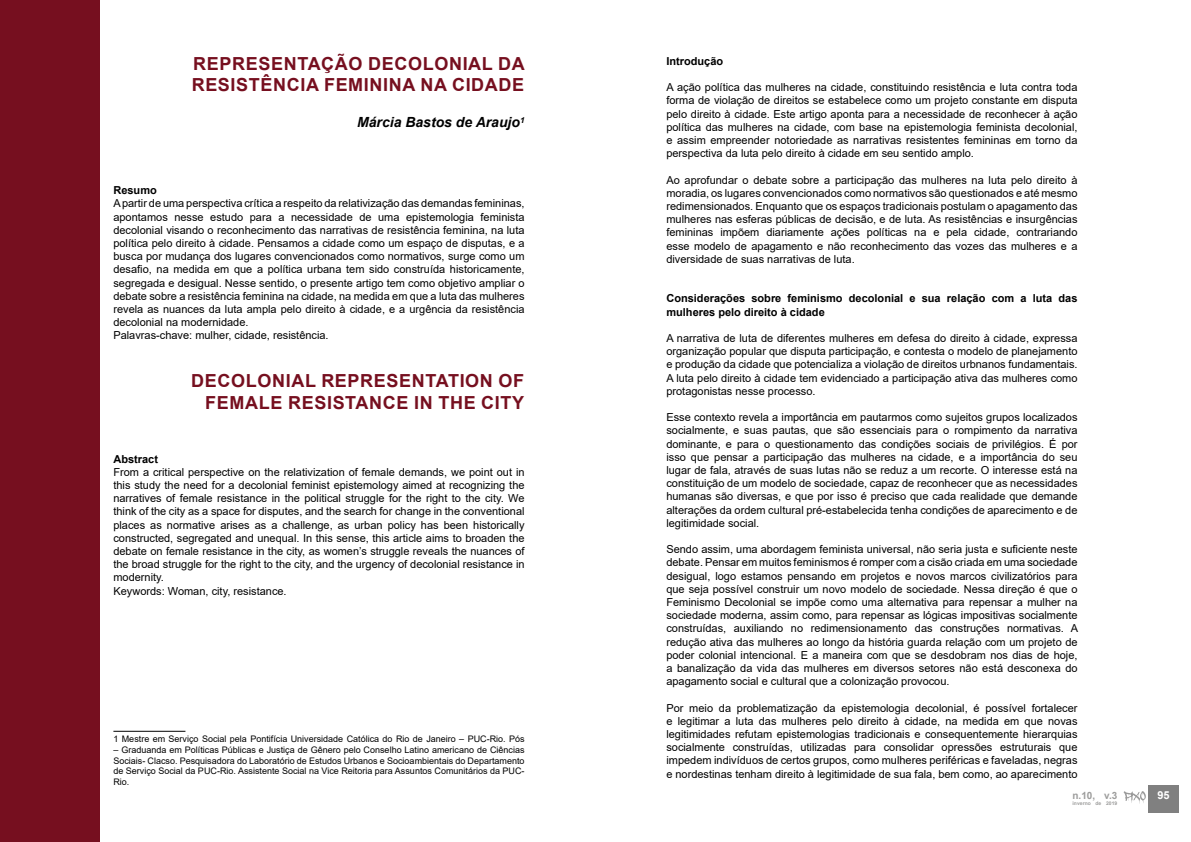
<style>
.page{position:relative;width:1191px;height:842px;background:#fff}
.page>*{position:absolute;margin:0;border:0;box-sizing:border-box;transform-origin:0 0}
.t1{font:700 18px/21.6px "Arial";letter-spacing:.035em;color:#760f1f}
.t2{font:italic 700 14px "Arial";color:#000}
.t3{font:11px/13.2px "Arial";color:#000;text-align:justify}
.t4{font:700 11px/13.2px "Arial";color:#000}
.t5{font:700 11px "Arial";color:#fff}
.t6{font:700 10px "Arial";color:#9d9d9c}
.t7{font:9px/10.8px "Arial";color:#000;text-align:justify}
.t8{font:700 5px "Arial";letter-spacing:.01em;color:#9d9d9c}
</style>
<div class="page">
<div style="left:1148px;top:785px;width:30px;height:28px;background:#808080"></div>
<svg style="left:1123px;top:791px;width:22px;height:13px"></svg>
<hr style="left:113px;top:731px;width:72px;height:1px;background:#000">
<div style="left:1px;top:1px;width:99px;height:841px;background:#760f1f"></div>
<h1 class="t1" style="left:192px;top:53px;width:335px">REPRESENTAÇÃO DECOLONIAL DA<br>RESISTÊNCIA FEMININA NA CIDADE</h1>
<p class="t2" style="left:357px;top:113px;width:169px">Márcia Bastos de Araujo<sup>1</sup></p>
<p class="t4" style="left:113px;top:184px;width:45px">Resumo</p>
<p class="t3" style="left:113px;top:197px;width:413px;text-align:left">A partir de uma perspectiva crítica a respeito da relativização das demandas femininas, apontamos nesse estudo para a necessidade de uma epistemologia feminista decolonial visando o reconhecimento das narrativas de resistência feminina, na luta política pelo direito à cidade. Pensamos a cidade como um espaço de disputas, e a busca por mudança dos lugares convencionados como normativos, surge como um desafio, na medida em que a política urbana tem sido construída historicamente, segregada e desigual. Nesse sentido, o presente artigo tem como objetivo ampliar o debate sobre a resistência feminina na cidade, na medida em que a luta das mulheres revela as nuances da luta ampla pelo direito à cidade, e a urgência da resistência decolonial na modernidade.<br>Palavras-chave: mulher, cidade, resistência.</p>
<h1 class="t1" style="left:191px;top:370px;width:334px;text-align:right">DECOLONIAL REPRESENTATION OF<br>FEMALE RESISTANCE IN THE CITY</h1>
<p class="t4" style="left:113px;top:452px;width:46px">Abstract</p>
<p class="t3" style="left:113px;top:465px;width:413px;text-align:left">From a critical perspective on the relativization of female demands, we point out in this study the need for a decolonial feminist epistemology aimed at recognizing the narratives of female resistance in the political struggle for the right to the city. We think of the city as a space for disputes, and the search for change in the conventional places as normative arises as a challenge, as urban policy has been historically constructed, segregated and unequal. In this sense, this article aims to broaden the debate on female resistance in the city, as women’s struggle reveals the nuances of the broad struggle for the right to the city, and the urgency of decolonial resistance in modernity.<br>Keywords: Woman, city, resistance.</p>
<p class="t7" style="left:113px;top:733px;width:413px">1 Mestre em Serviço Social pela Pontifícia Universidade Católica do Rio de Janeiro – PUC-Rio. Pós</p>
<p class="t7" style="left:113px;top:744px;width:413px">– Graduanda em Políticas Públicas e Justiça de Gênero pelo Conselho Latino americano de Ciências Sociais- Clacso. Pesquisadora do Laboratório de Estudos Urbanos e Socioambientais do Departamento de Serviço Social da PUC-Rio. Assistente Social na Vice Reitoria para Assuntos Comunitários da PUC-Rio.</p>
<p class="t4" style="left:666px;top:54px;width:58px">Introdução</p>
<p class="t3" style="left:666px;top:81px;width:413px">A ação política das mulheres na cidade, constituindo resistência e luta contra toda forma de violação de direitos se estabelece como um projeto constante em disputa pelo direito à cidade. Este artigo aponta para a necessidade de reconhecer à ação política das mulheres na cidade, com base na epistemologia feminista decolonial, e assim empreender notoriedade as narrativas resistentes femininas em torno da perspectiva da luta pelo direito à cidade em seu sentido amplo.</p>
<p class="t3" style="left:666px;top:173px;width:413px">Ao aprofundar o debate sobre a participação das mulheres na luta pelo direito à moradia, os lugares convencionados como normativos são questionados e até mesmo redimensionados. Enquanto que os espaços tradicionais postulam o apagamento das mulheres nas esferas públicas de decisão, e de luta. As resistências e insurgências femininas impõem diariamente ações políticas na e pela cidade, contrariando esse modelo de apagamento e não reconhecimento das vozes das mulheres e a diversidade de suas narrativas de luta.</p>
<p class="t4" style="left:666px;top:292px;width:413px">Considerações sobre feminismo decolonial e sua relação com a luta das mulheres pelo direito à cidade</p>
<p class="t3" style="left:666px;top:331px;width:413px">A narrativa de luta de diferentes mulheres em defesa do direito à cidade, expressa organização popular que disputa participação, e contesta o modelo de planejamento e produção da cidade que potencializa a violação de direitos urbnanos fundamentais.<br>A luta pelo direito à cidade tem evidenciado a participação ativa das mulheres como protagonistas nesse processo.</p>
<p class="t3" style="left:666px;top:411px;width:413px">Esse contexto revela a importância em pautarmos como sujeitos grupos localizados socialmente, e suas pautas, que são essenciais para o rompimento da narrativa dominante, e para o questionamento das condições sociais de privilégios. É por isso que pensar a participação das mulheres na cidade, e a importância do seu lugar de fala, através de suas lutas não se reduz a um recorte. O interesse está na constituição de um modelo de sociedade, capaz de reconhecer que as necessidades humanas são diversas, e que por isso é preciso que cada realidade que demande alterações da ordem cultural pré-estabelecida tenha condições de aparecimento e de legitimidade social.</p>
<p class="t3" style="left:666px;top:543px;width:413px">Sendo assim, uma abordagem feminista universal, não seria justa e suficiente neste debate. Pensar em muitos feminismos é romper com a cisão criada em uma sociedade desigual, logo estamos pensando em projetos e novos marcos civilizatórios para que seja possível construir um novo modelo de sociedade. Nessa direção é que o Feminismo Decolonial se impõe como uma alternativa para repensar a mulher na sociedade moderna, assim como, para repensar as lógicas impositivas socialmente construídas, auxiliando no redimensionamento das construções normativas. A redução ativa das mulheres ao longo da história guarda relação com um projeto de poder colonial intencional. E a maneira com que se desdobram nos dias de hoje, a banalização da vida das mulheres em diversos setores não está desconexa do apagamento social e cultural que a colonização provocou.</p>
<p class="t3" style="left:666px;top:701px;width:413px">Por meio da problematização da epistemologia decolonial, é possível fortalecer e legitimar a luta das mulheres pelo direito à cidade, na medida em que novas legitimidades refutam epistemologias tradicionais e consequentemente hierarquias socialmente construídas, utilizadas para consolidar opressões estruturais que impedem indivíduos de certos grupos, como mulheres periféricas e faveladas, negras e nordestinas tenham direito à legitimidade de sua fala, bem como, ao aparecimento</p>
<p class="t6" style="left:1072px;top:788px;width:46px">n.10, v.3</p>
<p class="t5" style="left:1157px;top:788px;width:14px">95</p>
<p class="t8" style="left:1072px;top:799px;width:46px">inverno de 2019</p>
</div>
